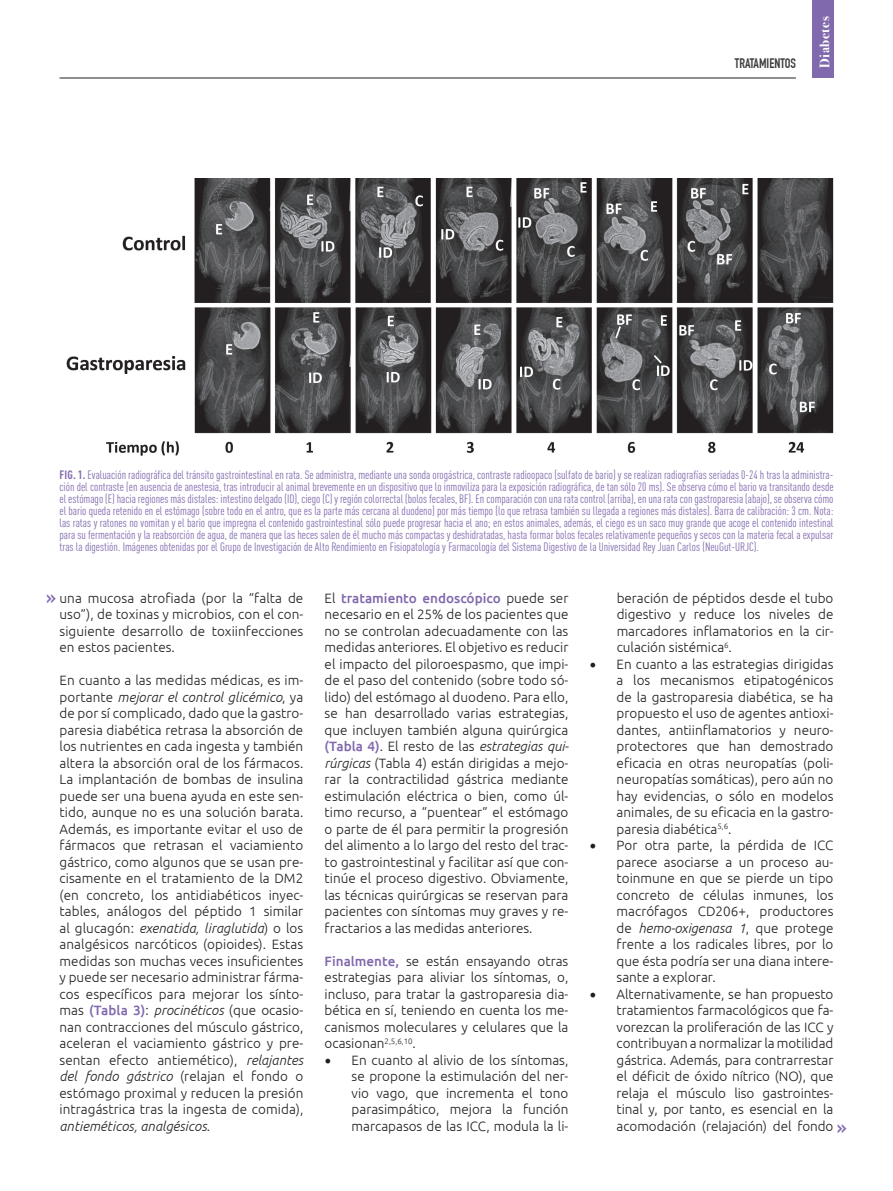
<style>
.page{position:relative;width:893px;height:1191px;background:#fff}
.page>*{position:absolute;margin:0;border:0;box-sizing:border-box;transform-origin:0 0}
.t1{font:22.5px "DIN Engschrift Std";color:#8169ae}
.t2{font:300 13.5px/16.5px "Ubuntu";color:#231f20;text-align:justify}
.t3{font:13.5px "DIN Engschrift Std";color:#3e3e3f}
.t4{font:700 13.5px "Bodoni Svty Two ITCTT";letter-spacing:.04em;color:#fff}
.t5{font:condensed 12px/12px "DIN Pro";color:#8169ae;text-align:justify}
.s1{font-weight:700}
.s2{font-style:italic}
.s3{font-weight:500;color:#8169ae}
.s4{font-family:"Minion Pro";font-weight:400;font-size:18px}
</style>
<div class="page">
<hr style="left:60px;top:78px;width:736px;height:1px;background:#231f20">
<div style="left:812px;top:0;width:21px;height:78px;background:#8169ae"></div>
<img style="left:66px;top:179px;width:767px;height:277px">
<p class="t3" style="left:735px;top:55px;width:63px">TRATAMIENTOS</p>
<p class="t4" style="left:813px;top:68px;width:53px;rotate:-90deg">Diabetes</p>
<p class="t5" style="left:60px;top:468px;width:775px"><span class="s1">FIG. 1.</span> Evaluación radiográfica del tránsito gastrointestinal en rata. Se administra, mediante una sonda orogástrica, contraste radioopaco (sulfato de bario) y se realizan radiografías seriadas 0-24 h tras la administra&shy;ción del contraste (en ausencia de anestesia, tras introducir al animal brevemente en un dispositivo que lo inmoviliza para la exposición radiográfica, de tan sólo 20 ms). Se observa cómo el bario va transitando desde el estómago (E) hacia regiones más distales: intestino delgado (ID), ciego (C) y región colorrectal (bolos fecales, BF). En comparación con una rata control (arriba), en una rata con gastroparesia (abajo), se observa cómo el bario queda retenido en el estómago (sobre todo en el antro, que es la parte más cercana al duodeno) por más tiempo (lo que retrasa también su llegada a regiones más distales). Barra de calibración: 3 cm. Nota: las ratas y ratones no vomitan y el bario que impregna el contenido gastrointestinal sólo puede progresar hacia el ano; en estos animales, además, el ciego es un saco muy grande que acoge el contenido intestinal para su fermentación y la reabsorción de agua, de manera que las heces salen de él mucho más compactas y deshidratadas, hasta formar bolos fecales relativamente pequeños y secos con la materia fecal a expulsar tras la digestión. Imágenes obtenidas por el Grupo de Investigación de Alto Rendimiento en Fisiopatología y Farmacología del Sistema Digestivo de la Universidad Rey Juan Carlos (NeuGut-URJC).</p>
<p class="t2" style="left:60px;top:589px;width:245px">una mucosa atrofiada (por la “falta de uso”), de toxinas y microbios, con el con&shy;siguiente desarrollo de toxiinfecciones en estos pacientes.</p>
<p class="t2" style="left:60px;top:672px;width:245px">En cuanto a las medidas médicas, es im&shy;portante <span class="s2">mejorar el control glicémico</span>, ya de por sí complicado, dado que la gastro&shy;paresia diabética retrasa la absorción de los nutrientes en cada ingesta y también altera la absorción oral de los fármacos.<br>La implantación de bombas de insulina puede ser una buena ayuda en este sen&shy;tido, aunque no es una solución barata.<br>Además, es importante evitar el uso de fármacos que retrasan el vaciamiento gástrico, como algunos que se usan pre&shy;cisamente en el tratamiento de la DM2 (en concreto, los antidiabéticos inyec&shy;tables, análogos del péptido 1 similar al glucagón: <span class="s2">exenatida, liraglutida</span>) o los analgésicos narcóticos (opioides). Estas medidas son muchas veces insuficientes y puede ser necesario administrar fárma&shy;cos específicos para mejorar los sínto&shy;mas <span class="s3">(Tabla 3)</span>: <span class="s2">procinéticos</span> (que ocasio&shy;nan contracciones del músculo gástrico, aceleran el vaciamiento gástrico y pre&shy;sentan efecto antiemético), <span class="s2">relajantes del fondo gástrico</span> (relajan el fondo o estómago proximal y reducen la presión intragástrica tras la ingesta de comida), <span class="s2">antieméticos, analgésicos</span>.</p>
<p class="t2" style="left:325px;top:589px;width:246px">El <span class="s3">tratamiento endoscópico</span> puede ser necesario en el 25% de los pacientes que no se controlan adecuadamente con las medidas anteriores. El objetivo es reducir el impacto del piloroespasmo, que impi&shy;de el paso del contenido (sobre todo só&shy;lido) del estómago al duodeno. Para ello, se han desarrollado varias estrategias, que incluyen también alguna quirúrgica <span class="s3">(Tabla 4)</span>. El resto de las <span class="s2">estrategias qui&shy;rúrgicas</span> (Tabla 4) están dirigidas a mejo&shy;rar la contractilidad gástrica mediante estimulación eléctrica o bien, como úl&shy;timo recurso, a “puentear” el estómago o parte de él para permitir la progresión del alimento a lo largo del resto del trac&shy;to gastrointestinal y facilitar así que con&shy;tinúe el proceso digestivo. Obviamente, las técnicas quirúrgicas se reservan para pacientes con síntomas muy graves y re&shy;fractarios a las medidas anteriores.</p>
<p class="t2" style="left:325px;top:952px;width:245px"><span class="s3">Finalmente,</span> se están ensayando otras estrategias para aliviar los síntomas, o, incluso, para tratar la gastroparesia dia&shy;bética en sí, teniendo en cuenta los me&shy;canismos moleculares y celulares que la ocasionan<sup>2,5,6,10</sup>.</p>
<p class="t2" style="left:352px;top:1051px;width:218px;text-indent:-27px"><span class="s4">•</span> En cuanto al alivio de los síntomas, se propone la estimulación del ner&shy;vio vago, que incrementa el tono parasimpático, mejora la función marcapasos de las ICC, modula la li-</p>
<p class="t2" style="left:617px;top:589px;width:218px">beración de péptidos desde el tubo digestivo y reduce los niveles de marcadores inflamatorios en la cir&shy;culación sistémica<sup>6</sup>.</p>
<p class="t2" style="left:617px;top:655px;width:218px;text-indent:-27px"><span class="s4">•</span> En cuanto a las estrategias dirigidas a los mecanismos etipatogénicos de la gastroparesia diabética, se ha propuesto el uso de agentes antioxi&shy;dantes, antiinflamatorios y neuro&shy;protectores que han demostrado eficacia en otras neuropatías (poli&shy;neuropatías somáticas), pero aún no hay evidencias, o sólo en modelos animales, de su eficacia en la gastro&shy;paresia diabética<sup>5,6</sup>.</p>
<p class="t2" style="left:617px;top:837px;width:218px;text-indent:-27px"><span class="s4">•</span> Por otra parte, la pérdida de ICC parece asociarse a un proceso au&shy;toinmune en que se pierde un tipo concreto de células inmunes, los macrófagos CD206+, productores de <span class="s2">hemo-oxigenasa 1</span>, que protege frente a los radicales libres, por lo que ésta podría ser una diana intere&shy;sante a explorar.</p>
<p class="t2" style="left:617px;top:985px;width:218px;text-indent:-27px"><span class="s4">•</span> Alternativamente, se han propuesto tratamientos farmacológicos que fa&shy;vorezcan la proliferación de las ICC y contribuyan a normalizar la motilidad gástrica. Además, para contrarrestar el déficit de óxido nítrico (NO), que relaja el músculo liso gastrointes&shy;tinal y, por tanto, es esencial en la acomodación (relajación) del fondo</p>
<h1 class="t1" style="left:46px;top:583px;width:11px">»</h1>
<h1 class="t1" style="left:837px;top:1114px;width:11px">»</h1>
</div>
